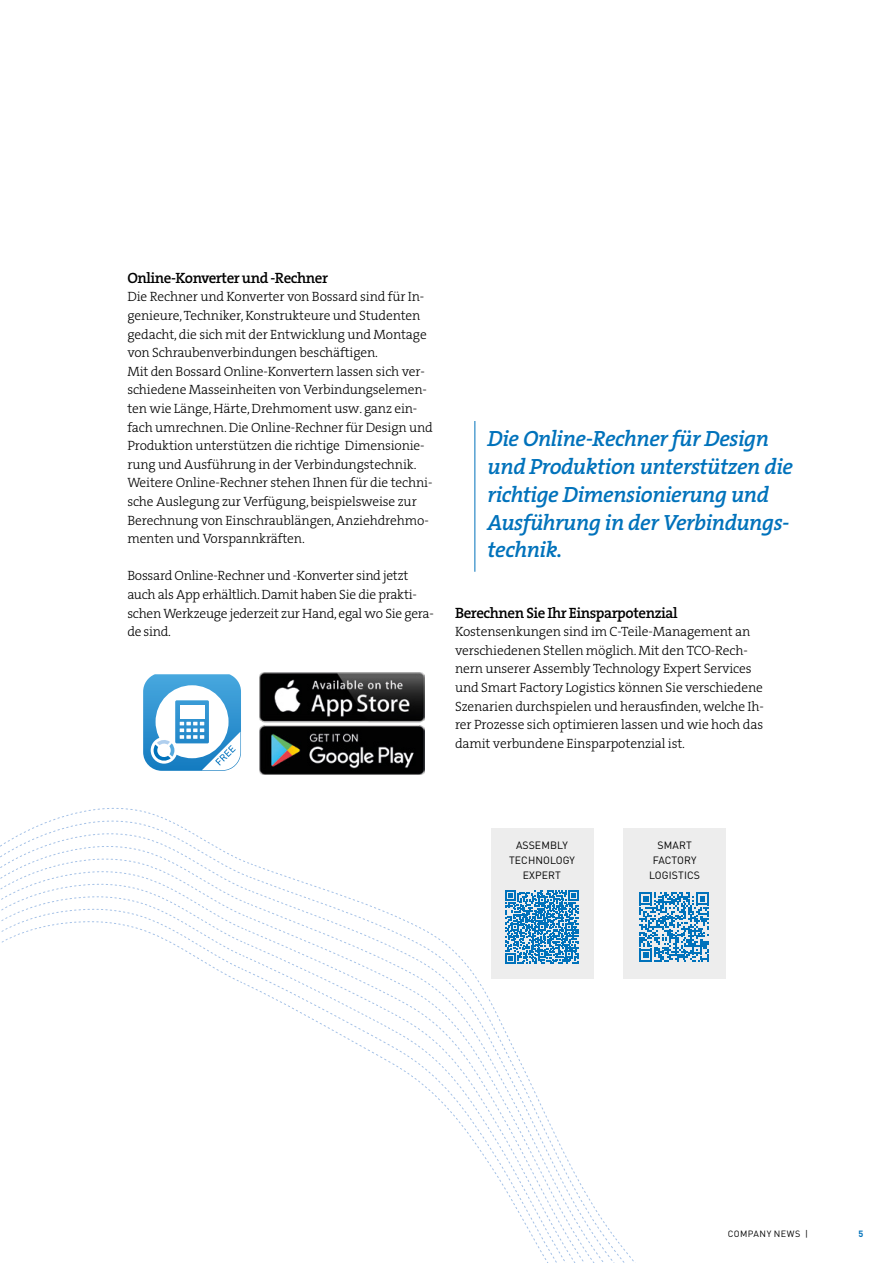
<style>
.page{position:relative;width:893px;height:1263px;background:#fff}
.page>*{position:absolute;margin:0;border:0;box-sizing:border-box;transform-origin:0 0}
.t1{font:22.2px/27.9px "The Serif HP6 Se Bld IT";letter-spacing:-.02em;color:#0072bb}
.t2{font:15px "The Serif HP6 Se Bld";letter-spacing:-.03em;color:#000}
.t3{font:13.5px/18.6px "The Serif HP3 Lig";letter-spacing:-.01em;color:#000}
.t4{font:10.5px/15px "DINOT";letter-spacing:.01em;color:#000;text-align:center}
.t5{font:9px "DINOT";letter-spacing:.045em;color:#000}
.t6{font:700 9px "DINOT";color:#0072bb}
</style>
<div class="page">
<div style="left:623px;top:828px;width:102px;height:151px;background:#ededed"></div>
<svg style="left:0;top:808px;width:709px;height:455px"></svg>
<hr style="left:474px;top:421px;width:1px;height:151px;background:#0072bb">
<img style="left:259px;top:672px;width:165px;height:50px">
<svg style="left:143px;top:674px;width:98px;height:97px"></svg>
<img style="left:259px;top:725px;width:165px;height:49px">
<p class="t2" style="left:127px;top:268px;width:202px">Online-Konverter und -Rechner</p>
<p class="t3" style="left:127px;top:288px;width:307px">Die Rechner und Konverter von Bossard sind für In&shy;genieure, Techniker, Konstrukteure und Studenten gedacht, die sich mit der Entwicklung und Montage von Schraubenverbindungen beschäftigen.<br>Mit den Bossard Online-Konvertern lassen sich ver&shy;schiedene Masseinheiten von Verbindungselemen&shy;ten wie Länge, Härte, Drehmoment usw. ganz ein&shy;fach umrechnen. Die Online-Rechner für Design und Produktion unterstützen die richtige Dimensionie&shy;rung und Ausführung in der Verbindungstechnik.<br>Weitere Online-Rechner stehen Ihnen für die techni&shy;sche Auslegung zur Verfügung, beispielsweise zur Berechnung von Einschraublängen, Anziehdrehmo&shy;menten und Vorspannkräften.</p>
<p class="t3" style="left:127px;top:567px;width:308px">Bossard Online-Rechner und -Konverter sind jetzt auch als App erhältlich. Damit haben Sie die prakti&shy;schen Werkzeuge jederzeit zur Hand, egal wo Sie gera&shy;de sind.</p>
<h1 class="t1" style="left:488px;top:425px;width:307px">Die Online-Rechner für Design und Produktion unterstützen die richtige Dimensionierung und<br>Ausführung in der Verbindungs&shy;technik.</h1>
<p class="t2" style="left:455px;top:603px;width:224px">Berechnen Sie Ihr Einsparpotenzial</p>
<p class="t3" style="left:455px;top:622px;width:310px">Kostensenkungen sind im C-Teile-Management an verschiedenen Stellen möglich. Mit den TCO-Rech&shy;nern unserer Assembly Technology Expert Services und Smart Factory Logistics können Sie verschiedene Szenarien durchspielen und herausfinden, welche Ih&shy;rer Prozesse sich optimieren lassen und wie hoch das damit verbundene Einsparpotenzial ist.</p>
<p class="t4" style="left:509px;top:837px;width:67px">ASSEMBLY<br>TECHNOLOGY<br>EXPERT</p>
<p class="t4" style="left:649px;top:837px;width:52px">SMART<br>FACTORY<br>LOGISTICS</p>
<p class="t5" style="left:728px;top:1227px;width:82px">COMPANY NEWS |</p>
<p class="t6" style="left:858px;top:1227px;width:6px">5</p>
</div>
